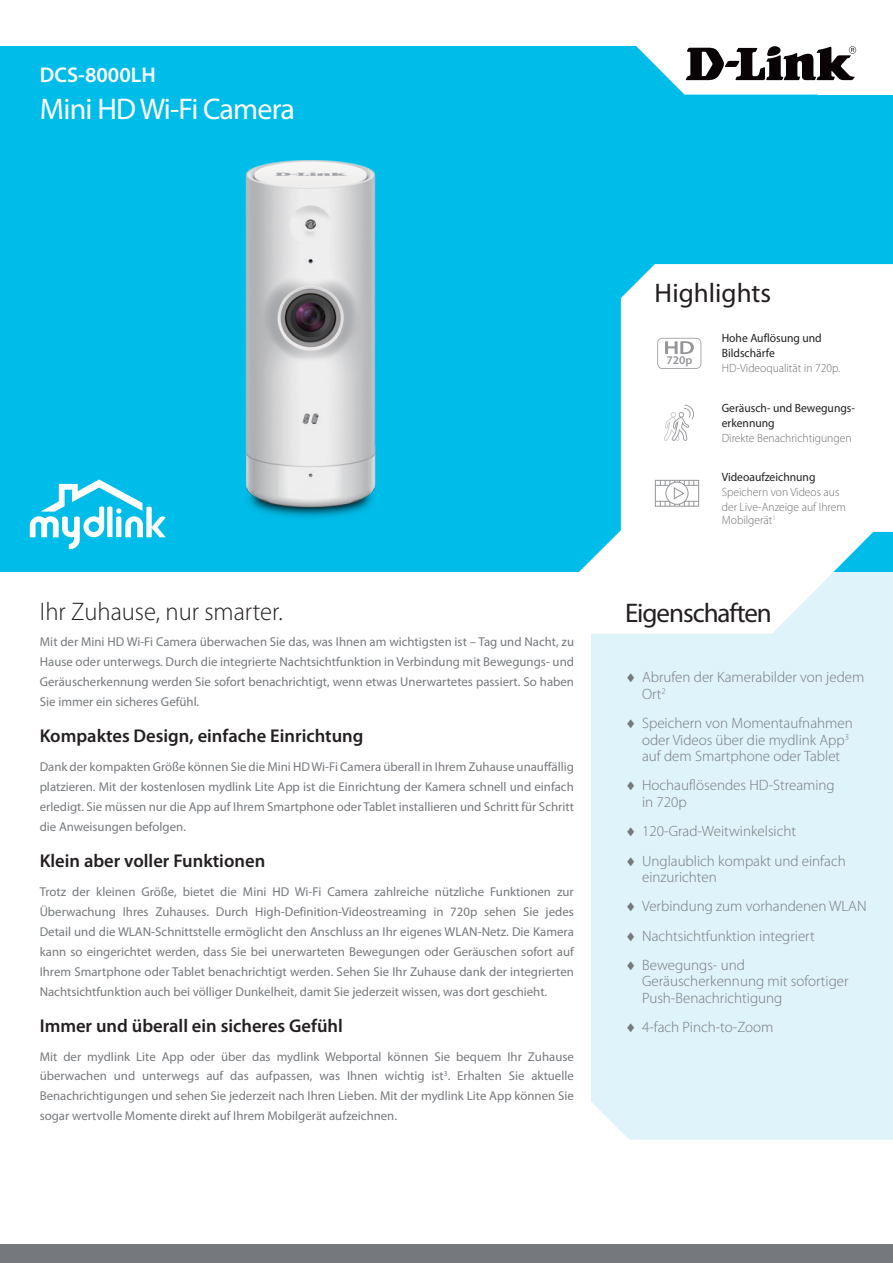
<style>
.page{position:relative;width:893px;height:1263px;background:#fff}
.page>*{position:absolute;margin:0;border:0;box-sizing:border-box;transform-origin:0 0}
.Product_Name__Cover{font:30px "Myriad Pro";letter-spacing:-.025em;color:#fff}
.Features_Title{font:27px "Myriad Pro";letter-spacing:-.04em;color:#231f20}
.Highlights_Title{font:27px "Myriad Pro";color:#231f20}
.t1{font:300 25.5px "Myriad Pro";color:#231f20}
.Model_Number__Cover{font:600 21.3px "Myriad Pro";color:#fff}
.Description_Topic{font:600 18.6px "Myriad Pro";color:#231f20}
.t2{font:300 15px/16.5px "Myriad Pro";color:#75797d}
.Description_Text{font:12.9px/20px "Myriad Pro";color:#75797d;text-align:justify}
.t3{font:12px/15px "Myriad Pro";color:#231f20}
.t4{font:300 12px/15px "Myriad Pro";color:#6d6f71}
.t5{font:600 11.85px "Myriad Pro";color:#939598}
.s1{font-weight:300;color:#6d6f71}
.s2{font-weight:400;color:#231f20}
</style>
<div class="page">
<div style="left:591px;top:634px;width:302px;height:506px;background:#dff3fa"></div>
<div style="left:0;top:46px;width:893px;height:526px;background:#00bce8"></div>
<div style="left:819px;top:7px;width:74px;height:88px;background:#fff"></div>
<div style="left:0;top:1245px;width:893px;height:18px;background:#75797d"></div>
<svg style="left:620px;top:298px;width:273px;height:336px"></svg>
<div style="left:621px;top:264px;width:272px;height:268px;background:#fff"></div>
<svg style="left:636px;top:46px;width:221px;height:49px"></svg>
<img style="left:245px;top:160px;width:131px;height:357px">
<svg style="left:664px;top:405px;width:30px;height:36px"></svg>
<svg style="left:579px;top:480px;width:149px;height:159px"></svg>
<svg style="left:657px;top:338px;width:44px;height:31px"></svg>
<svg style="left:30px;top:479px;width:136px;height:71px"></svg>
<p class="Model_Number__Cover" style="left:40px;top:62px;width:117px">DCS-8000LH</p>
<p class="Product_Name__Cover" style="left:40px;top:90px;width:257px">Mini HD Wi-Fi Camera</p>
<p class="Highlights_Title" style="left:655px;top:276px;width:118px">Highlights</p>
<p class="t5" style="left:666px;top:353px;width:27px">720p</p>
<p class="t3" style="left:722px;top:331px;width:120px">Hohe Auflösung und<br>Bildschärfe<br><span class="s1">HD-Videoqualität in 720p.</span></p>
<p class="t3" style="left:722px;top:400px;width:135px">Geräusch- und Bewegungs&shy;erkennung<br><span class="s1">Direkte Benachrichtigungen</span></p>
<p class="t4" style="left:722px;top:470px;width:126px"><span class="s2">Videoaufzeichnung<br></span>Speichern von Videos aus der Live-Anzeige auf Ihrem</p>
<p class="t4" style="left:722px;top:512px;width:56px">Mobilgerät<sup>1</sup></p>
<p class="t1" style="left:40px;top:596px;width:244px">Ihr Zuhause, nur smarter.</p>
<p class="Features_Title" style="left:625px;top:596px;width:148px">Eigenschaften</p>
<p class="Description_Text" style="left:40px;top:632px;width:536px">Mit der Mini HD Wi-Fi Camera überwachen Sie das, was Ihnen am wichtigsten ist – Tag und Nacht, zu Hause oder unterwegs. Durch die integrierte Nachtsichtfunktion in Verbindung mit Bewegungs- und Geräuscherkennung werden Sie sofort benachrichtigt, wenn etwas Unerwartetes passiert. So haben Sie immer ein sicheres Gefühl.</p>
<p class="Description_Topic" style="left:40px;top:724px;width:325px">Kompaktes Design, einfache Einrichtung</p>
<p class="Description_Text" style="left:40px;top:757px;width:536px">Dank der kompakten Größe können Sie die Mini HD Wi-Fi Camera überall in Ihrem Zuhause unauffällig platzieren. Mit der kostenlosen mydlink Lite App ist die Einrichtung der Kamera schnell und einfach erledigt. Sie müssen nur die App auf Ihrem Smartphone oder Tablet installieren und Schritt für Schritt die Anweisungen befolgen.</p>
<p class="Description_Topic" style="left:40px;top:849px;width:227px">Klein aber voller Funktionen</p>
<p class="Description_Text" style="left:40px;top:881px;width:536px">Trotz der kleinen Größe, bietet die Mini HD Wi-Fi Camera zahlreiche nützliche Funktionen zur Überwachung Ihres Zuhauses. Durch High-Definition-Videostreaming in 720p sehen Sie jedes Detail und die WLAN-Schnittstelle ermöglicht den Anschluss an Ihr eigenes WLAN-Netz. Die Kamera kann so eingerichtet werden, dass Sie bei unerwarteten Bewegungen oder Geräuschen sofort auf Ihrem Smartphone oder Tablet benachrichtigt werden. Sehen Sie Ihr Zuhause dank der integrierten Nachtsichtfunktion auch bei völliger Dunkelheit, damit Sie jederzeit wissen, was dort geschieht.</p>
<p class="Description_Topic" style="left:40px;top:1013px;width:305px">Immer und überall ein sicheres Gefühl</p>
<p class="Description_Text" style="left:40px;top:1046px;width:536px">Mit der mydlink Lite App oder über das mydlink Webportal können Sie bequem Ihr Zuhause überwachen und unterwegs auf das aufpassen, was Ihnen wichtig ist<sup>3</sup>. Erhalten Sie aktuelle Benachrichtigungen und sehen Sie jederzeit nach Ihren Lieben. Mit der mydlink Lite App können Sie sogar wertvolle Momente direkt auf Ihrem Mobilgerät aufzeichnen.</p>
<p class="t2" style="left:642px;top:669px;width:224px;text-indent:-17px">♦ Abrufen der Kamerabilder von jedem<br>Ort<sup>2</sup></p>
<p class="t2" style="left:642px;top:715px;width:212px;text-indent:-17px">♦ Speichern von Momentaufnahmen oder Videos über die mydlink App<sup>3 </sup>auf dem Smartphone oder Tablet</p>
<p class="t2" style="left:642px;top:777px;width:194px;text-indent:-17px">♦ Hochauflösendes HD-Streaming in 720p</p>
<p class="t2" style="left:625px;top:823px;width:173px">♦ 120-Grad-Weitwinkelsicht</p>
<p class="t2" style="left:642px;top:852px;width:205px;text-indent:-17px">♦ Unglaublich kompakt und einfach einzurichten</p>
<p class="t2" style="left:625px;top:898px;width:243px">♦ Verbindung zum vorhandenen WLAN</p>
<p class="t2" style="left:625px;top:927px;width:191px">♦ Nachtsichtfunktion integriert</p>
<p class="t2" style="left:642px;top:956px;width:208px;text-indent:-17px">♦ Bewegungs- und<br>Geräuscherkennung mit sofortiger<br>Push-Benachrichtigung</p>
<p class="t2" style="left:625px;top:1019px;width:150px">♦ 4-fach Pinch-to-Zoom</p>
</div>
